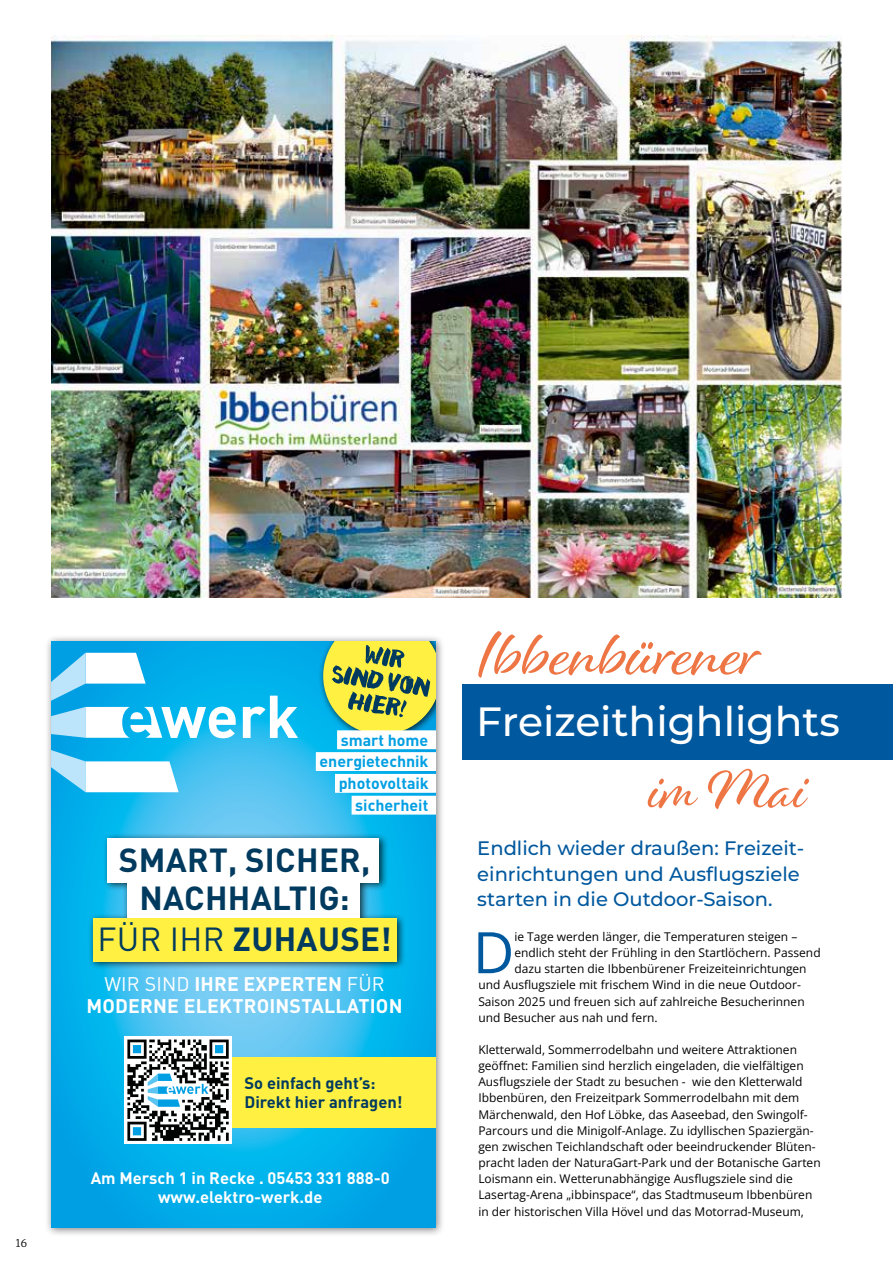
<style>
.page{position:relative;width:893px;height:1263px;background:#fff}
.page>*{position:absolute;margin:0;border:0;box-sizing:border-box;transform-origin:0 0}
.t1{font:67.35px "Alisha";color:#ee7544}
.t2{font:57.9px "Alisha";color:#ee7544}
.t3{font:57.3px "Open Sans";color:#00589e}
.t4{font:500 40.8px "Montserrat";color:#fff}
.t5{font:700 33px/37.5px "DINOT";letter-spacing:.01em;color:#003a5e;text-align:center}
.t6{font:500 19.5px/25.5px "Montserrat";color:#00589e}
.t7{font:700 19.5px/22.5px "DINOT";letter-spacing:.01em;color:#fff;text-align:center}
.t8{font:700 16.5px/19.5px "DINOT";color:#fff;text-align:center}
.t9{font:700 16.5px/19px "DINOT";color:#003a5e}
.t10{font:700 15.9px/21.8px "DINOT";color:#009fe3;text-align:right}
.t11{font:12px/16.2px "Open Sans";color:#000}
.t12{font:300 10.5px "Merriweather";color:#000}
.s1{font-weight:400}
</style>
<div class="page">
<div style="left:462px;top:684px;width:431px;height:76px;background:#00589e"></div>
<div style="left:44px;top:634px;width:401px;height:603px;background:#000;opacity:.5"></div>
<svg style="left:51px;top:641px;width:385px;height:587px"></svg>
<div style="left:318px;top:641px;width:118px;height:102px;background:#000;opacity:.75"></div>
<svg style="left:51px;top:750px;width:128px;height:42px"></svg>
<svg style="left:51px;top:653px;width:247px;height:85px"></svg>
<div style="left:88px;top:833px;width:318px;height:137px;background:#000;opacity:.75"></div>
<div style="left:93px;top:918px;width:303px;height:43px;background:#fff042"></div>
<div style="left:107px;top:838px;width:272px;height:44px;background:#fff"></div>
<div style="left:127px;top:876px;width:233px;height:42px;background:#fff"></div>
<div style="left:337px;top:730px;width:99px;height:19px;background:#fff"></div>
<div style="left:316px;top:752px;width:120px;height:19px;background:#fff"></div>
<div style="left:335px;top:774px;width:101px;height:19px;background:#fff"></div>
<div style="left:352px;top:796px;width:84px;height:18px;background:#fff"></div>
<svg style="left:323px;top:641px;width:113px;height:94px"></svg>
<div style="left:164px;top:1057px;width:272px;height:70px;background:#fff042"></div>
<div style="left:124px;top:1036px;width:108px;height:108px;background:#fff"></div>
<svg style="left:127px;top:1039px;width:102px;height:102px"></svg>
<img style="left:51px;top:35px;width:791px;height:562px">
<p class="t12" style="left:16px;top:1236px;width:13px">16</p>
<h3 class="t10" style="left:320px;top:728px;width:111px">smart home energietechnik photovoltaik sicherheit</h3>
<h3 class="t5" style="left:119px;top:840px;width:253px">SMART, SICHER,<br>NACHHALTIG:</h3>
<h3 class="t5" style="left:97px;top:919px;width:296px"><span class="s1">FÜR IHR</span> ZUHAUSE!</h3>
<h3 class="t7" style="left:87px;top:971px;width:317px"><span class="s1">WIR SIND</span> IHRE EXPERTEN <span class="s1">FÜR<br></span>MODERNE ELEKTROINSTALLATION</h3>
<h3 class="t9" style="left:244px;top:1073px;width:160px">So einfach geht’s:<br>Direkt hier anfragen!</h3>
<h3 class="t8" style="left:91px;top:1167px;width:301px">Am Mersch 1 in Recke . 05453 331 888-0 www.elektro-werk.de</h3>
<h1 class="t1" style="left:477px;top:613px;width:285px">Ibbenbürener</h1>
<h3 class="t4" style="left:476px;top:695px;width:365px">Freizeithighlights</h3>
<h2 class="t2" style="left:649px;top:754px;width:160px">im Mai</h2>
<h3 class="t6" style="left:477px;top:835px;width:328px">Endlich wieder draußen: Freizeit&shy;einrichtungen und Ausflugsziele starten in die Outdoor-Saison.</h3>
<h3 class="t3" style="left:473px;top:913px;width:43px">D</h3>
<p class="t11" style="left:514px;top:928px;width:285px">ie Tage werden länger, die Temperaturen steigen –</p>
<p class="t11" style="left:514px;top:944px;width:308px">endlich steht der Frühling in den Startlöchern. Passend</p>
<p class="t11" style="left:514px;top:960px;width:294px">dazu starten die Ibbenbürener Freizeiteinrichtungen</p>
<p class="t11" style="left:478px;top:976px;width:324px">und Ausflugsziele mit frischem Wind in die neue Outdoor-</p>
<p class="t11" style="left:478px;top:993px;width:328px">Saison 2025 und freuen sich auf zahlreiche Besucherinnen</p>
<p class="t11" style="left:478px;top:1009px;width:181px">und Besucher aus nah und fern.</p>
<p class="t11" style="left:478px;top:1041px;width:344px">Kletterwald, Sommerrodelbahn und weitere Attraktionen geöffnet: Familien sind herzlich eingeladen, die vielfältigen Ausflugsziele der Stadt zu besuchen - wie den Kletterwald Ibbenbüren, den Freizeitpark Sommerrodelbahn mit dem Märchenwald, den Hof Löbke, das Aaseebad, den Swingolf-Parcours und die Minigolf-Anlage. Zu idyllischen Spaziergän&shy;gen zwischen Teichlandschaft oder beeindruckender Blüten&shy;pracht laden der NaturaGart-Park und der Botanische Garten Loismann ein. Wetterunabhängige Ausflugsziele sind die Lasertag-Arena „ibbinspace“, das Stadtmuseum Ibbenbüren in der historischen Villa Hövel und das Motorrad-Museum,</p>
</div>
